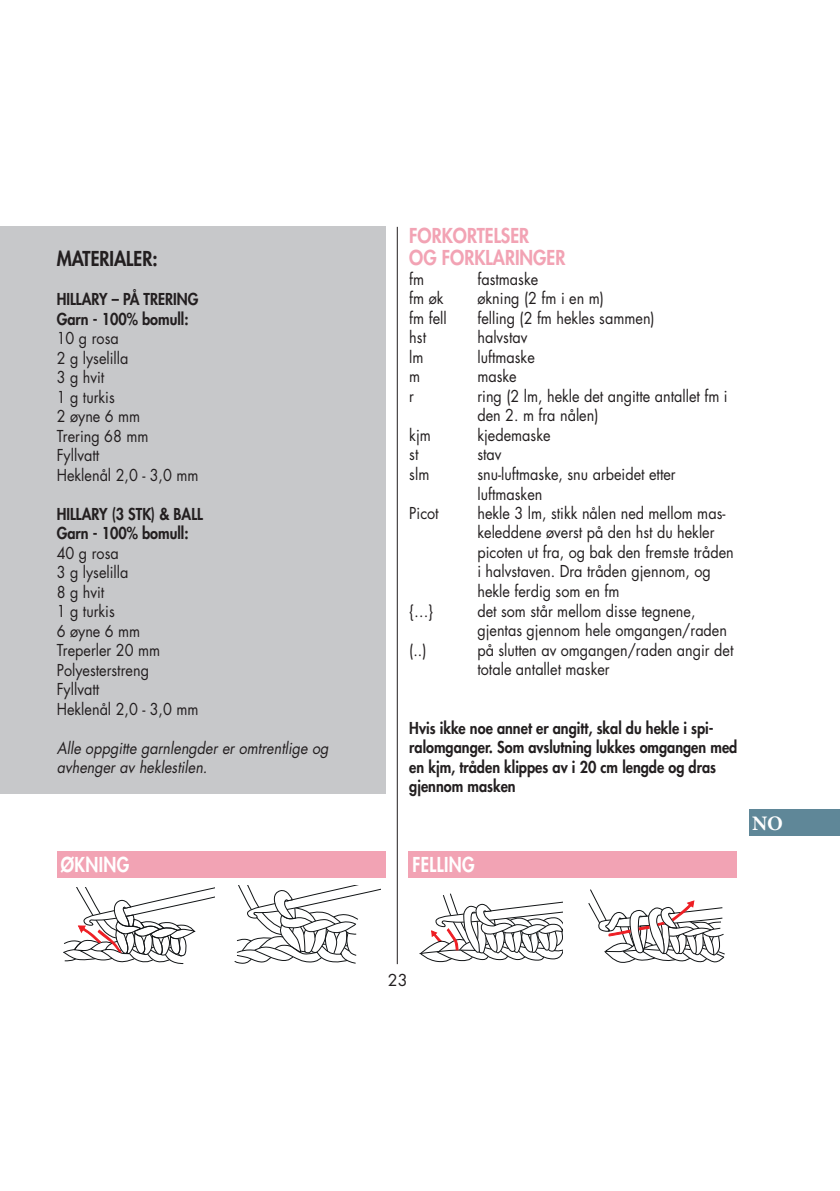
<style>
.page{position:relative;width:840px;height:1191px;background:#fff}
.page>*{position:absolute;margin:0;border:0;box-sizing:border-box;transform-origin:0 0}
.t1{font:700 20.6px "Minion Pro";color:#fff}
.t2{font:800 20px/22px "Futura Std";color:#f2a3b4;scale:.9 1}
.t3{font:800 20px "Futura Std";letter-spacing:.025em;color:#fff;scale:.85 1}
.t4{font:800 20px "Futura Std";color:#231f20;scale:.9 1}
.t5{font:16px/19.6px "Futura Std";color:#231f20;scale:.9 1}
.t6{font:800 16px/19.4px "Futura Std";color:#231f20;scale:.9 1}
.t7{font:italic 16px/19.6px "Futura Std";color:#231f20;scale:.9 1}
.t8{font:16px "Futura Std";color:#231f20}
</style>
<div class="page">
<hr style="left:397px;top:227px;width:1px;height:737px;background:#231f20">
<div style="left:748px;top:809px;width:91px;height:26px;background:#5f8798"></div>
<svg style="left:63px;top:887px;width:152px;height:78px"></svg>
<svg style="left:234px;top:886px;width:146px;height:78px"></svg>
<svg style="left:419px;top:893px;width:143px;height:70px"></svg>
<svg style="left:588px;top:889px;width:137px;height:74px"></svg>
<div style="left:0;top:227px;width:385px;height:567px;background:#c7c8ca"></div>
<div style="left:408px;top:851px;width:328px;height:26px;background:#f2a3b4"></div>
<div style="left:57px;top:851px;width:328px;height:26px;background:#f2a3b4"></div>
<p class="t4" style="left:57px;top:246px;width:113px">MATERIALER:</p>
<p class="t6" style="left:57px;top:289px;width:159px">HILLARY – PÅ TRERING<br>Garn - 100% bomull:</p>
<p class="t5" style="left:57px;top:328px;width:159px">10 g rosa<br>2 g lyselilla<br>3 g hvit<br>1 g turkis<br>2 øyne 6 mm<br>Trering 68 mm<br>Fyllvatt<br>Heklenål 2,0 - 3,0 mm</p>
<p class="t6" style="left:57px;top:504px;width:164px">HILLARY (3 STK) &amp; BALL<br>Garn - 100% bomull:</p>
<p class="t5" style="left:57px;top:543px;width:159px">40 g rosa<br>3 g lyselilla<br>8 g hvit<br>1 g turkis<br>6 øyne 6 mm<br>Treperler 20 mm<br>Polyesterstreng<br>Fyllvatt<br>Heklenål 2,0 - 3,0 mm</p>
<p class="t7" style="left:57px;top:738px;width:303px">Alle oppgitte garnlengder er omtrentlige og avhenger av heklestilen.</p>
<p class="t2" style="left:409px;top:225px;width:175px">FORKORTELSER<br>OG FORKLARINGER</p>
<p class="t5" style="left:409px;top:269px;width:18px">fm</p>
<p class="t5" style="left:477px;top:269px;width:69px">fastmaske</p>
<p class="t5" style="left:409px;top:289px;width:40px">fm øk</p>
<p class="t5" style="left:477px;top:289px;width:142px">økning (2 fm i en m)</p>
<p class="t5" style="left:409px;top:308px;width:43px">fm fell</p>
<p class="t5" style="left:477px;top:308px;width:198px">felling (2 fm hekles sammen)</p>
<p class="t5" style="left:409px;top:328px;width:20px">hst</p>
<p class="t5" style="left:477px;top:328px;width:57px">halvstav</p>
<p class="t5" style="left:409px;top:347px;width:17px">lm</p>
<p class="t5" style="left:477px;top:347px;width:65px">luftmaske</p>
<p class="t5" style="left:409px;top:367px;width:14px">m</p>
<p class="t5" style="left:477px;top:367px;width:45px">maske</p>
<p class="t5" style="left:409px;top:386px;width:7px">r</p>
<p class="t5" style="left:477px;top:386px;width:279px">ring (2 lm, hekle det angitte antallet fm i den 2. m fra nålen)</p>
<p class="t5" style="left:409px;top:425px;width:26px">kjm</p>
<p class="t5" style="left:477px;top:425px;width:83px">kjedemaske</p>
<p class="t5" style="left:409px;top:445px;width:12px">st</p>
<p class="t5" style="left:477px;top:445px;width:28px">stav</p>
<p class="t5" style="left:409px;top:464px;width:24px">slm</p>
<p class="t5" style="left:477px;top:464px;width:222px">snu-luftmaske, snu arbeidet etter luftmasken</p>
<p class="t5" style="left:409px;top:503px;width:34px">Picot</p>
<p class="t5" style="left:477px;top:503px;width:286px">hekle 3 lm, stikk nålen ned mellom mas&shy;keleddene øverst på den hst du hekler picoten ut fra, og bak den fremste tråden i halvstaven. Dra tråden gjennom, og hekle ferdig som en fm</p>
<p class="t5" style="left:409px;top:601px;width:28px">{…}</p>
<p class="t5" style="left:477px;top:601px;width:279px">det som står mellom disse tegnene, gjentas gjennom hele omgangen/raden</p>
<p class="t5" style="left:409px;top:640px;width:21px">(..)</p>
<p class="t5" style="left:477px;top:640px;width:286px">på slutten av omgangen/raden angir det totale antallet masker</p>
<p class="t6" style="left:409px;top:718px;width:366px">Hvis ikke noe annet er angitt, skal du hekle i spi&shy;ralomganger. Som avslutning lukkes omgangen med en kjm, tråden klippes av i 20 cm lengde og dras gjennom masken</p>
<p class="t3" style="left:61px;top:852px;width:82px">ØKNING</p>
<p class="t3" style="left:412px;top:852px;width:75px">FELLING</p>
<p class="t1" style="left:751px;top:808px;width:32px">NO</p>
<p class="t8" style="left:387px;top:969px;width:21px">23</p>
</div>
